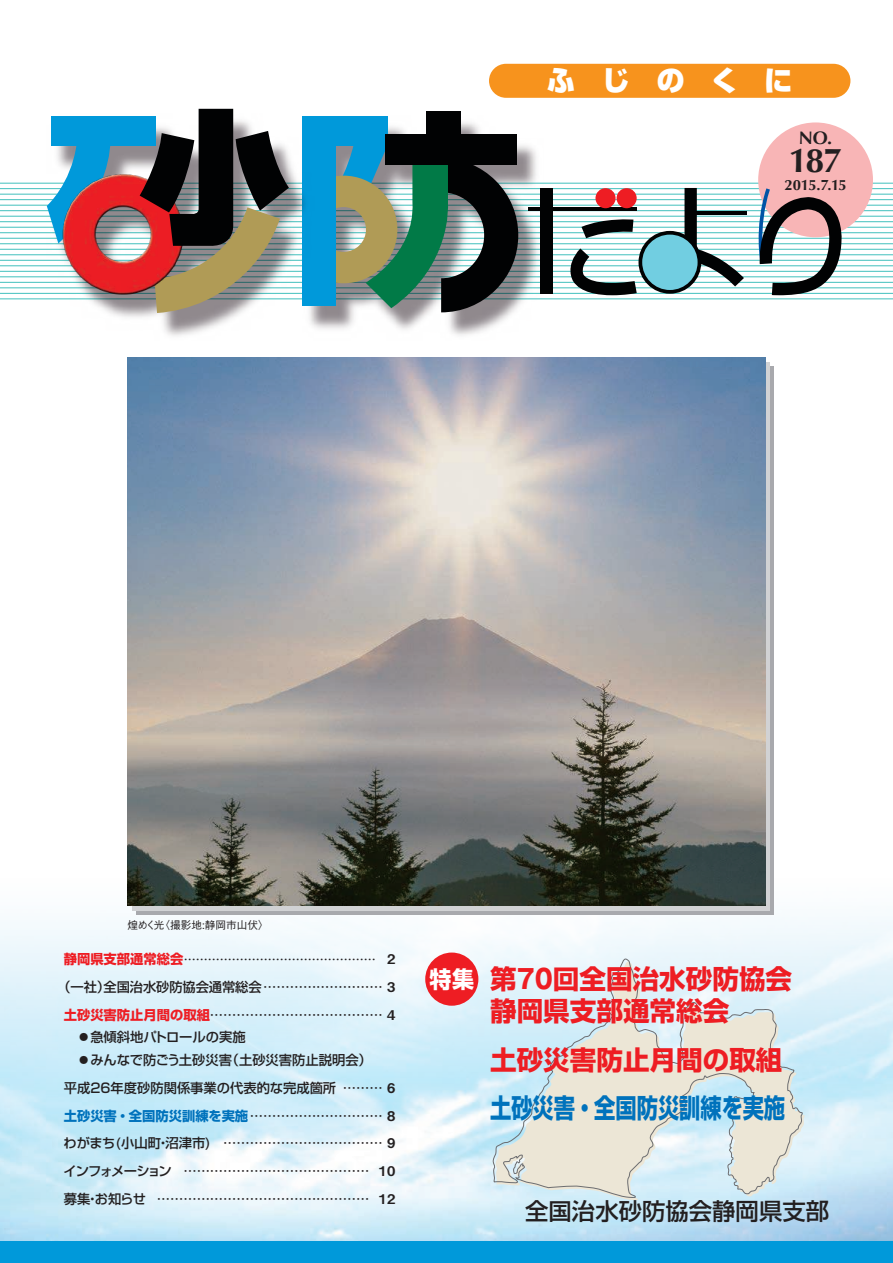
<style>
.page{position:relative;width:893px;height:1263px;background:#fff}
.page>*{position:absolute;margin:0;border:0;box-sizing:border-box;transform-origin:0 0}
.t1{font:700 34.05px "Optima";color:#231f20}
.t2{font:900 27.75px "Shin Go Pro";letter-spacing:.96em;color:#fff}
.t3{font:700 26.55px/32px "Shin Go Pro";color:#ee1d23}
.t4{font:700 26.55px "Shin Go Pro";color:#0072bc;scale:.8 1}
.t5{font:500 23.4px "Shin Go Pr 5";color:#231f20}
.t6{font:700 23.1px "Shin Go Pro";color:#fff;scale:.95 1}
.t7{font:700 18px "Optima";color:#231f20}
.t8{font:700 14.85px "Optima";letter-spacing:-.03em;color:#231f20}
.t9{font:500 13.35px/27.6px "Shin Go Pr 5";color:#231f20;text-align:center}
.t10{font:500 12px "Shin Go Pr 5";color:#231f20}
.t11{font:500 10.65px "Gothic BBB Pro";color:#231f20}
.s1{font-weight:700;font-size:13.35px;color:#ee1d23}
.s2{font-family:"Midashi Go Pro MB31";font-weight:400;font-size:13.35px}
.s3{font-family:"Midashi Go Pro MB31";font-weight:400}
.s4{font-weight:700;color:#ee1d23}
.s5{font-weight:700;color:#0072bc}
.s6{font-family:"Gothic MB101 Pro"}
</style>
<div class="page">
<img style="left:0;top:876px;width:893px;height:366px">
<hr style="left:0;top:183px;width:893px;height:1px;background:#42c0bd">
<hr style="left:0;top:188px;width:893px;height:1px;background:#42c0bd">
<hr style="left:0;top:194px;width:893px;height:1px;background:#42c0bd">
<hr style="left:0;top:199px;width:893px;height:1px;background:#42c0bd">
<hr style="left:0;top:205px;width:893px;height:1px;background:#42c0bd">
<hr style="left:0;top:210px;width:893px;height:1px;background:#42c0bd">
<hr style="left:0;top:216px;width:893px;height:1px;background:#42c0bd">
<hr style="left:0;top:221px;width:893px;height:1px;background:#42c0bd">
<hr style="left:0;top:227px;width:893px;height:1px;background:#42c0bd">
<hr style="left:0;top:232px;width:893px;height:1px;background:#42c0bd">
<hr style="left:0;top:238px;width:893px;height:1px;background:#42c0bd">
<hr style="left:0;top:243px;width:893px;height:1px;background:#42c0bd">
<hr style="left:0;top:249px;width:893px;height:1px;background:#42c0bd">
<hr style="left:0;top:254px;width:893px;height:1px;background:#42c0bd">
<hr style="left:0;top:260px;width:893px;height:1px;background:#42c0bd">
<hr style="left:0;top:265px;width:893px;height:1px;background:#42c0bd">
<hr style="left:0;top:271px;width:893px;height:1px;background:#42c0bd">
<hr style="left:0;top:277px;width:893px;height:1px;background:#42c0bd">
<hr style="left:0;top:282px;width:893px;height:1px;background:#42c0bd">
<hr style="left:0;top:288px;width:893px;height:1px;background:#42c0bd">
<hr style="left:0;top:293px;width:893px;height:1px;background:#42c0bd">
<hr style="left:0;top:299px;width:893px;height:1px;background:#42c0bd">
<div style="left:758px;top:122px;width:115px;height:115px;background:#f8b5b6;border-radius:50%"></div>
<div style="left:489px;top:64px;width:361px;height:34px;background:#f7931d;border-radius:17px"></div>
<div style="left:0;top:1242px;width:893px;height:21px;background:#0099da"></div>
<svg style="left:493px;top:958px;width:310px;height:240px;background:#dee8e7"></svg>
<img style="left:128px;top:357px;width:637px;height:549px">
<img style="left:315px;top:122px;width:229px;height:214px">
<div style="left:302px;top:116px;width:86px;height:29px;background:#0099da"></div>
<svg style="left:315px;top:144px;width:203px;height:168px;background:#507a72"></svg>
<div style="left:385px;top:134px;width:132px;height:30px;background:#010203"></div>
<div style="left:426px;top:111px;width:35px;height:25px;background:#010203"></div>
<div style="left:541px;top:188px;width:12px;height:106px;background:#010203"></div>
<hr style="left:528px;top:208px;width:108px;height:3px;background:#010203">
<hr style="left:691px;top:211px;width:56px;height:4px;background:#010203">
<svg style="left:564px;top:188px;width:180px;height:107px"></svg>
<svg style="left:753px;top:188px;width:90px;height:107px"></svg>
<img style="left:47px;top:145px;width:268px;height:191px">
<div style="left:51px;top:116px;width:105px;height:29px;background:#0099da"></div>
<svg style="left:47px;top:145px;width:64px;height:99px"></svg>
<img style="left:61px;top:172px;width:79px;height:124px">
<svg style="left:140px;top:109px;width:149px;height:204px;background:#776961"></svg>
<div style="left:425px;top:952px;width:53px;height:54px;background:#ee1d23;border-radius:50%"></div>
<h2 class="t2" style="left:547px;top:59px;width:247px">ふじのくに</h2>
<h3 class="t7" style="left:799px;top:127px;width:35px">NO.</h3>
<h1 class="t1" style="left:789px;top:141px;width:55px">187</h1>
<p class="t8" style="left:784px;top:177px;width:64px">2015.7.15</p>
<p class="t11" style="left:128px;top:916px;width:143px">煌めく光〈撮影地:静岡市山伏〉</p>
<p class="t10" style="left:64px;top:949px;width:333px"><span class="s1">静岡県支部通常総会</span>………………………………………… <span class="s2">2</span></p>
<p class="t9" style="left:57px;top:972px;width:340px">（一社）全国治水砂防協会通常総会……………………… <span class="s3">3</span><span class="s4">土砂災害防止月間の取組</span>………………………………… <span class="s3">4</span></p>
<p class="t9" style="left:64px;top:1024px;width:310px;line-height:23.4px;text-align:left">　◦急傾斜地パトロールの実施<br>　◦みんなで防ごう土砂災害（土砂災害防止説明会）</p>
<p class="t9" style="left:63px;top:1073px;width:334px;text-align:justify">平成26年度砂防関係事業の代表的な完成箇所 ……… <span class="s3">6</span><span class="s5">土砂災害・全国防災訓練を実施</span>………………………… <span class="s3">8</span>わがまち(小山町・沼津市) ……………………………… <span class="s3">9</span>インフォメーション …………………………………… <span class="s3">10</span>募集・お知らせ ………………………………………… <span class="s3">12</span></p>
<h3 class="t6" style="left:429px;top:961px;width:48px">特集</h3>
<h3 class="t3" style="left:490px;top:960px;width:304px">第<span class="s6">70</span>回全国治水砂防協会静岡県支部通常総会</h3>
<h3 class="t3" style="left:490px;top:1041px;width:294px">土砂災害防止月間の取組</h3>
<h3 class="t4" style="left:490px;top:1087px;width:370px">土砂災害・全国防災訓練を実施</h3>
<h3 class="t5" style="left:525px;top:1192px;width:306px">全国治水砂防協会静岡県支部</h3>
</div>
